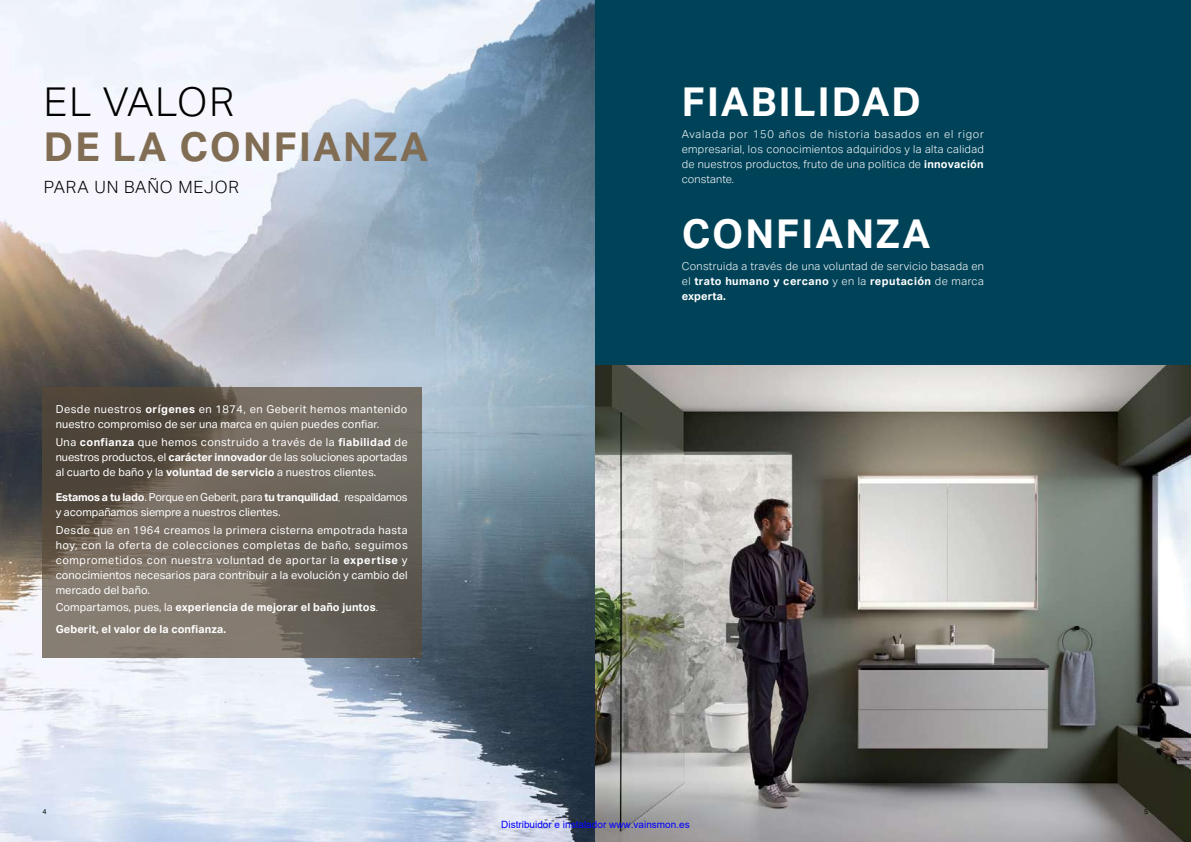
<style>
.page{position:relative;width:1191px;height:842px;background:#fff}
.page>*{position:absolute;margin:0;border:0;box-sizing:border-box;transform-origin:0 0}
.t1{font:700 40px "Aktiv Grotesk Geberit";letter-spacing:.05em;color:#fff}
.t2{font:700 40px "Aktiv Grotesk Geberit";letter-spacing:.05em;color:#816d54}
.t3{font:300 40px "Aktiv Grotesk Geberit";letter-spacing:.05em;color:#000}
.t4{font:300 17px "Aktiv Grotesk Geberit";letter-spacing:.05em;color:#000}
.t5{font:11px/15px "Aktiv Grotesk Geberit";letter-spacing:.01em;color:#fff;text-align:justify}
.t6{font:300 11px/15px "Aktiv Grotesk Geberit";letter-spacing:.025em;color:#fff;text-align:justify}
.t7{font:11px/15px "Aktiv Grotesk Geberit";letter-spacing:-.015em;color:#fff}
.t8{font:700 11px/22px "Aktiv Grotesk Geberit";letter-spacing:.01em;color:#fff}
.t9{font:10px "Arial";color:#00f}
.t10{font:7px "Aktiv Grotesk Geberit";color:#000}
.s1{font-weight:700}
.s2{font-weight:300}
.s3{font-weight:400}
</style>
<div class="page">
<img style="left:0;top:0;width:595px;height:842px">
<div style="left:595px;top:0;width:596px;height:842px;background:#004359"></div>
<svg style="left:43px;top:387px;width:379px;height:270px"></svg>
<img style="left:595px;top:366px;width:596px;height:476px">
<h1 class="t3" style="left:44px;top:79px;width:192px">EL VALOR</h1>
<h1 class="t2" style="left:44px;top:122px;width:386px">DE LA CONFIANZA</h1>
<h2 class="t4" style="left:44px;top:178px;width:197px">PARA UN BAÑO MEJOR</h2>
<p class="t5" style="left:56px;top:402px;width:353px">Desde nuestros <span class="s1">orígenes</span> en 1874, en Geberit hemos mantenido nuestro compromiso de ser una marca en quien puedes confiar.</p>
<p class="t5" style="left:56px;top:435px;width:353px">Una <span class="s1">confianza</span> que hemos construido a través de la <span class="s1">fiabilidad</span> de nuestros productos, el <span class="s1">carácter innovador</span> de las soluciones aportadas al cuarto de baño y la <span class="s1">voluntad de servicio</span> a nuestros clientes.</p>
<p class="t7" style="left:56px;top:490px;width:353px"><span class="s1">Estamos a tu lado</span>. Porque en Geberit, para <span class="s1">tu tranquilidad</span><span class="s2">,</span> respaldamos y acompañamos siempre a nuestros clientes.</p>
<p class="t5" style="left:56px;top:523px;width:353px">Desde que en 1964 creamos la primera cisterna empotrada hasta hoy, con la oferta de colecciones completas de baño, seguimos comprometidos con nuestra voluntad de aportar la <span class="s1">expertise</span> y conocimientos necesarios para contribuir a la evolución y cambio del mercado del baño.</p>
<p class="t8" style="left:56px;top:596px;width:324px"><span class="s3">Compartamos, pues, la</span> experiencia de mejorar el baño juntos<span class="s2">.<br></span>Geberit, el valor de la confianza.</p>
<h1 class="t1" style="left:681px;top:77px;width:241px">FIABILIDAD</h1>
<p class="t6" style="left:681px;top:127px;width:304px">Avalada por 150 años de historia basados en el rigor empresarial, los conocimientos adquiridos y la alta calidad de nuestros productos, fruto de una politica de <span class="s1">innovación </span>constante.</p>
<h1 class="t1" style="left:681px;top:209px;width:250px">CONFIANZA</h1>
<p class="t6" style="left:681px;top:259px;width:304px">Construida a través de una voluntad de servicio basada en el <span class="s1">trato humano y cercano</span> y en la <span class="s1">reputación</span> de marca <span class="s1">experta.</span></p>
<p class="t10" style="left:43px;top:807px;width:6px">4</p>
<p class="t10" style="left:1144px;top:807px;width:6px">5</p>
<p class="t9" style="left:501px;top:818px;width:190px">Distribuidor e instalador www.vainsmon.es</p>
</div>
